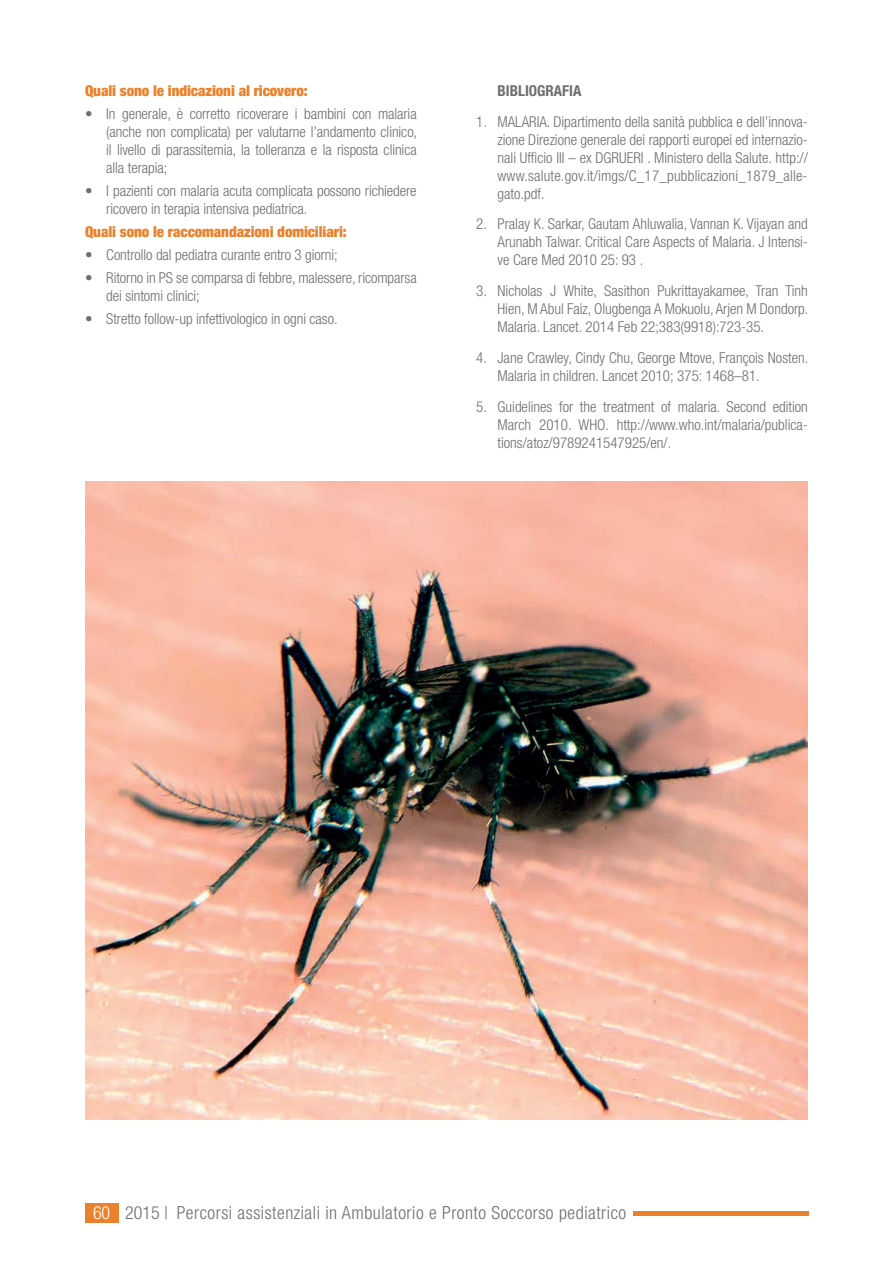
<style>
.page{position:relative;width:893px;height:1263px;background:#fff}
.page>*{position:absolute;margin:0;border:0;box-sizing:border-box;transform-origin:0 0}
.t1{font:300 condensed 18px "Helvetica Neue LT Std";letter-spacing:.03em;color:#6d6e71}
.t2{font:300 condensed 15px/18px "Helvetica Neue LT Std";letter-spacing:-.005em;color:#6d6e71;text-align:justify}
.t3{font:900 condensed 15px "Helvetica Neue LT Std";letter-spacing:-.005em;color:#eb812b}
.t4{font:700 condensed 15px "Helvetica Neue LT Std";color:#6d6e71}
.s1{color:#fff}
</style>
<div class="page">
<div style="left:85px;top:1203px;width:33px;height:19px;background:#eb812b"></div>
<hr style="left:633px;top:1211px;width:176px;height:4px;background:#eb812b">
<img style="left:86px;top:481px;width:721px;height:638px">
<p class="t3" style="left:85px;top:81px;width:224px">Quali sono le indicazioni al ricovero:</p>
<p class="t2" style="left:106px;top:104px;width:312px;text-indent:-21px">• In generale, è corretto ricoverare i bambini con malaria (anche non complicata) per valutarne l’andamento clinico, il livello di parassitemia, la tolleranza e la risposta clinica alla terapia;</p>
<p class="t2" style="left:106px;top:182px;width:312px;text-indent:-21px">• I pazienti con malaria acuta complicata possono richiedere ricovero in terapia intensiva pediatrica.</p>
<p class="t3" style="left:85px;top:222px;width:263px">Quali sono le raccomandazioni domiciliari:</p>
<p class="t2" style="left:85px;top:246px;width:254px">• Controllo dal pediatra curante entro 3 giorni;</p>
<p class="t2" style="left:106px;top:269px;width:312px;text-indent:-21px">• Ritorno in PS se comparsa di febbre, malessere, ricomparsa dei sintomi clinici;</p>
<p class="t2" style="left:85px;top:310px;width:254px">• Stretto follow-up infettivologico in ogni caso.</p>
<p class="t4" style="left:497px;top:81px;width:85px">BIBLIOGRAFIA</p>
<p class="t2" style="left:497px;top:112px;width:312px;text-indent:-21px">1. MALARIA. Dipartimento della sanità pubblica e dell’innova&shy;zione Direzione generale dei rapporti europei ed internazio&shy;nali Ufficio III – ex DGRUERI . Ministero della Salute. http:// www.salute.gov.it/imgs/C_17_pubblicazioni_1879_alle&shy;gato.pdf.</p>
<p class="t2" style="left:497px;top:215px;width:312px;text-indent:-21px">2. Pralay K. Sarkar, Gautam Ahluwalia, Vannan K. Vijayan and Arunabh Talwar. Critical Care Aspects of Malaria. J Intensi&shy;ve Care Med 2010 25: 93 .</p>
<p class="t2" style="left:497px;top:282px;width:312px;text-indent:-21px">3. Nicholas J White, Sasithon Pukrittayakamee, Tran Tinh Hien, M Abul Faiz, Olugbenga A Mokuolu, Arjen M Dondorp.<br>Malaria. Lancet. 2014 Feb 22;383(9918):723-35.</p>
<p class="t2" style="left:497px;top:348px;width:312px;text-indent:-21px">4. Jane Crawley, Cindy Chu, George Mtove, François Nosten.<br>Malaria in children. Lancet 2010; 375: 1468–81.</p>
<p class="t2" style="left:497px;top:397px;width:312px;text-indent:-21px">5. Guidelines for the treatment of malaria. Second edition March 2010. WHO. http://www.who.int/malaria/publica&shy;tions/atoz/9789241547925/en/.</p>
<p class="t1" style="left:93px;top:1202px;width:535px"><span class="s1">60</span> 2015 | Percorsi assistenziali in Ambulatorio e Pronto Soccorso pediatrico</p>
</div>
